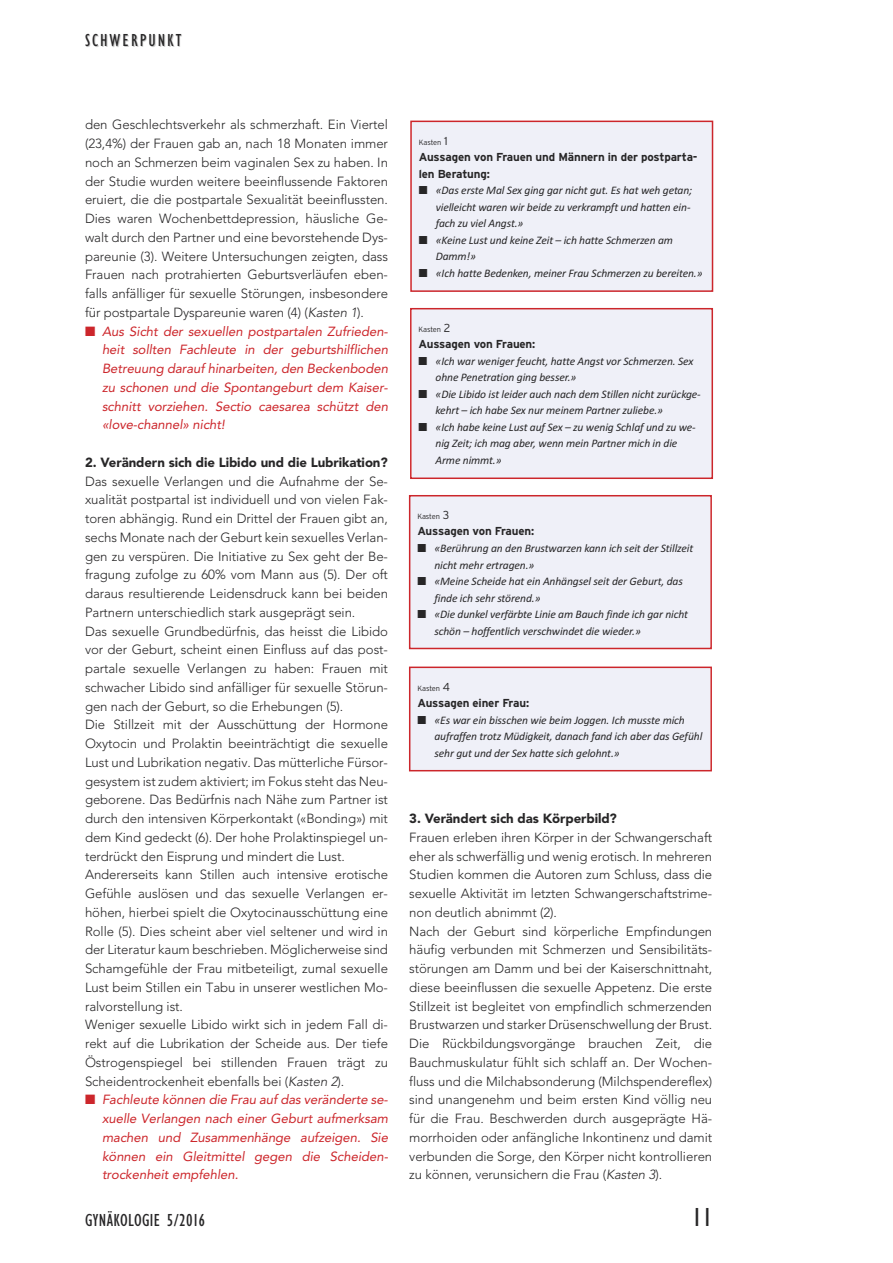
<style>
.page{position:relative;width:893px;height:1263px;background:#fff}
.page>*{position:absolute;margin:0;border:0;box-sizing:border-box;transform-origin:0 0}
.t1{font:condensed 27px "Gill Sans";color:#272627}
.t2{font:condensed 18px "Gill Sans";letter-spacing:.02em;color:#272627}
.t3{font:condensed 18px "Gill Sans";letter-spacing:.11em;color:#272627}
.t4{font:300 13.2px/18.8px "Avenir";letter-spacing:-.005em;color:#272627}
.t5{font:italic 13.2px/18.8px "Avenir";letter-spacing:-.005em;color:#cc262b;text-align:justify}
.t6{font:900 13.2px "Avenir";letter-spacing:-.005em;color:#272627}
.t7{font:italic 11.55px/16.5px "Calibri";letter-spacing:-.01em;color:#272627}
.t8{font:700 11.55px/16.5px "Interstate";letter-spacing:-.015em;color:#272627}
.t9{font:300 7.5px "Interstate";letter-spacing:-.025em;color:#272627}
.s1{font-style:italic}
.s2{font-size:11.55px}
</style>
<div class="page">
<div style="left:412px;top:122px;width:300px;height:168px;background:#eff0f8"></div>
<div style="left:410px;top:121px;width:303px;height:171px;border:2px solid #cc262b"></div>
<div style="left:412px;top:309px;width:299px;height:168px;background:#eff0f8"></div>
<div style="left:410px;top:308px;width:303px;height:171px;border:2px solid #cc262b"></div>
<div style="left:410px;top:496px;width:300px;height:152px;background:#eff0f8"></div>
<div style="left:409px;top:495px;width:303px;height:154px;border:2px solid #cc262b"></div>
<div style="left:410px;top:668px;width:300px;height:102px;background:#eff0f8"></div>
<div style="left:409px;top:666px;width:303px;height:105px;border:2px solid #cc262b"></div>
<h2 class="t3" style="left:85px;top:33px;width:98px">SCHWERPUNKT</h2>
<p class="t4" style="left:85px;top:115px;width:304px;text-align:justify">den Geschlechtsverkehr als schmerzhaft. Ein Viertel (23,4%) der Frauen gab an, nach 18 Monaten immer noch an Schmerzen beim vaginalen Sex zu haben. In der Studie wurden weitere beeinflussende Faktoren eruiert, die die postpartale Sexualität beeinflussten.<br>Dies waren Wochenbettdepression, häusliche Ge&shy;walt durch den Partner und eine bevorstehende Dys&shy;pareunie (3). Weitere Untersuchungen zeigten, dass Frauen nach protrahierten Geburtsverläufen eben&shy;falls anfälliger für sexuelle Störungen, insbesondere für postpartale Dyspareunie waren (4) (<span class="s1">Kasten 1</span>).</p>
<p class="t5" style="left:102px;top:321px;width:287px;text-indent:-17px">■ Aus Sicht der sexuellen postpartalen Zufrieden&shy;heit sollten Fachleute in der geburtshilflichen Betreuung darauf hinarbeiten, den Beckenboden zu schonen und die Spontangeburt dem Kaiser&shy;schnitt vorziehen. Sectio caesarea schützt den «love-channel» nicht!</p>
<p class="t6" style="left:85px;top:451px;width:304px">2. Verändern sich die Libido und die Lubrikation?</p>
<p class="t4" style="left:85px;top:472px;width:304px">Das sexuelle Verlangen und die Aufnahme der Se&shy;xualität postpartal ist individuell und von vielen Fak&shy;toren abhängig. Rund ein Drittel der Frauen gibt an, sechs Monate nach der Geburt kein sexuelles Verlan&shy;gen zu verspüren. Die Initiative zu Sex geht der Be&shy;fragung zufolge zu 60% vom Mann aus (5). Der oft daraus resultierende Leidensdruck kann bei beiden Partnern unterschiedlich stark ausgeprägt sein.<br>Das sexuelle Grundbedürfnis, das heisst die Libido vor der Geburt, scheint einen Einfluss auf das post&shy;partale sexuelle Verlangen zu haben: Frauen mit schwacher Libido sind anfälliger für sexuelle Störun&shy;gen nach der Geburt, so die Erhebungen (5).<br>Die Stillzeit mit der Ausschüttung der Hormone Oxytocin und Prolaktin beeinträchtigt die sexuelle Lust und Lubrikation negativ. Das mütterliche Fürsor&shy;gesystem ist zudem aktiviert; im Fokus steht das Neu&shy;geborene. Das Bedürfnis nach Nähe zum Partner ist durch den intensiven Körperkontakt («Bonding») mit dem Kind gedeckt (6). Der hohe Prolaktinspiegel un&shy;terdrückt den Eisprung und mindert die Lust.<br>Andererseits kann Stillen auch intensive erotische Gefühle auslösen und das sexuelle Verlangen er&shy;höhen, hierbei spielt die Oxytocinausschüttung eine Rolle (5). Dies scheint aber viel seltener und wird in der Literatur kaum beschrieben. Möglicherweise sind Schamgefühle der Frau mitbeteiligt, zumal sexuelle Lust beim Stillen ein Tabu in unserer westlichen Mo&shy;ralvorstellung ist.<br>Weniger sexuelle Libido wirkt sich in jedem Fall di&shy;rekt auf die Lubrikation der Scheide aus. Der tiefe Östrogenspiegel bei stillenden Frauen trägt zu Scheidentrockenheit ebenfalls bei (<span class="s1">Kasten 2</span>).</p>
<p class="t5" style="left:102px;top:1090px;width:287px;text-indent:-17px">■ Fachleute können die Frau auf das veränderte se&shy;xuelle Verlangen nach einer Geburt aufmerksam machen und Zusammenhänge aufzeigen. Sie können ein Gleitmittel gegen die Scheiden&shy;trockenheit empfehlen.</p>
<p class="t9" style="left:419px;top:138px;width:30px">Kasten <span class="s2">1</span></p>
<p class="t8" style="left:419px;top:149px;width:280px">Aussagen von Frauen und Männern in der postparta&shy;len Beratung:</p>
<p class="t7" style="left:436px;top:182px;width:258px;text-indent:-17px">■ «Das erste Mal Sex ging gar nicht gut. Es hat weh getan; vielleicht waren wir beide zu verkrampft und hatten ein&shy;fach zu viel Angst.»</p>
<p class="t7" style="left:436px;top:231px;width:239px;text-indent:-17px">■ «Keine Lust und keine Zeit – ich hatte Schmerzen am<br>Damm!»</p>
<p class="t7" style="left:419px;top:264px;width:285px">■ «Ich hatte Bedenken, meiner Frau Schmerzen zu bereiten.»</p>
<p class="t9" style="left:419px;top:325px;width:33px">Kasten <span class="s2">2</span></p>
<p class="t8" style="left:419px;top:336px;width:118px">Aussagen von Frauen:</p>
<p class="t7" style="left:436px;top:353px;width:259px;text-indent:-17px">■ «Ich war weniger feucht, hatte Angst vor Schmerzen. Sex ohne Penetration ging besser.»</p>
<p class="t7" style="left:436px;top:386px;width:267px;text-indent:-17px">■ «Die Libido ist leider auch nach dem Stillen nicht zurückge&shy;kehrt – ich habe Sex nur meinem Partner zuliebe.»</p>
<p class="t7" style="left:436px;top:419px;width:262px;text-indent:-17px">■ «Ich habe keine Lust auf Sex – zu wenig Schlaf und zu we&shy;nig Zeit; ich mag aber, wenn mein Partner mich in die<br>Arme nimmt.»</p>
<p class="t9" style="left:417px;top:512px;width:33px">Kasten <span class="s2">3</span></p>
<p class="t8" style="left:417px;top:523px;width:118px">Aussagen von Frauen:</p>
<p class="t7" style="left:434px;top:540px;width:260px;text-indent:-17px">■ «Berührung an den Brustwarzen kann ich seit der Stillzeit nicht mehr ertragen.»</p>
<p class="t7" style="left:434px;top:573px;width:250px;text-indent:-17px">■ «Meine Scheide hat ein Anhängsel seit der Geburt, das finde ich sehr störend.»</p>
<p class="t7" style="left:434px;top:606px;width:255px;text-indent:-17px">■ «Die dunkel verfärbte Linie am Bauch finde ich gar nicht schön – hoffentlich verschwindet die wieder.»</p>
<p class="t9" style="left:417px;top:684px;width:34px">Kasten <span class="s2">4</span></p>
<p class="t8" style="left:417px;top:695px;width:113px">Aussagen einer Frau:</p>
<p class="t7" style="left:434px;top:711px;width:269px;text-indent:-17px">■ «Es war ein bisschen wie beim Joggen. Ich musste mich aufraffen trotz Müdigkeit, danach fand ich aber das Gefühl sehr gut und der Sex hatte sich gelohnt.»</p>
<p class="t6" style="left:409px;top:807px;width:209px">3. Verändert sich das Körperbild?</p>
<p class="t4" style="left:409px;top:828px;width:304px">Frauen erleben ihren Körper in der Schwangerschaft eher als schwerfällig und wenig erotisch. In mehreren Studien kommen die Autoren zum Schluss, dass die sexuelle Aktivität im letzten Schwangerschaftstrime&shy;non deutlich abnimmt (2).<br>Nach der Geburt sind körperliche Empfindungen häufig verbunden mit Schmerzen und Sensibilitäts&shy;störungen am Damm und bei der Kaiserschnittnaht, diese beeinflussen die sexuelle Appetenz. Die erste Stillzeit ist begleitet von empfindlich schmerzenden Brustwarzen und starker Drüsenschwellung der Brust.<br>Die Rückbildungsvorgänge brauchen Zeit, die Bauchmuskulatur fühlt sich schlaff an. Der Wochen&shy;fluss und die Milchabsonderung (Milchspendereflex) sind unangenehm und beim ersten Kind völlig neu für die Frau. Beschwerden durch ausgeprägte Hä&shy;morrhoiden oder anfängliche Inkontinenz und damit verbunden die Sorge, den Körper nicht kontrollieren zu können, verunsichern die Frau (<span class="s1">Kasten 3</span>).</p>
<h2 class="t2" style="left:85px;top:1213px;width:122px">GYNÄKOLOGIE 5/2016</h2>
<h1 class="t1" style="left:692px;top:1207px;width:22px">11</h1>
</div>
